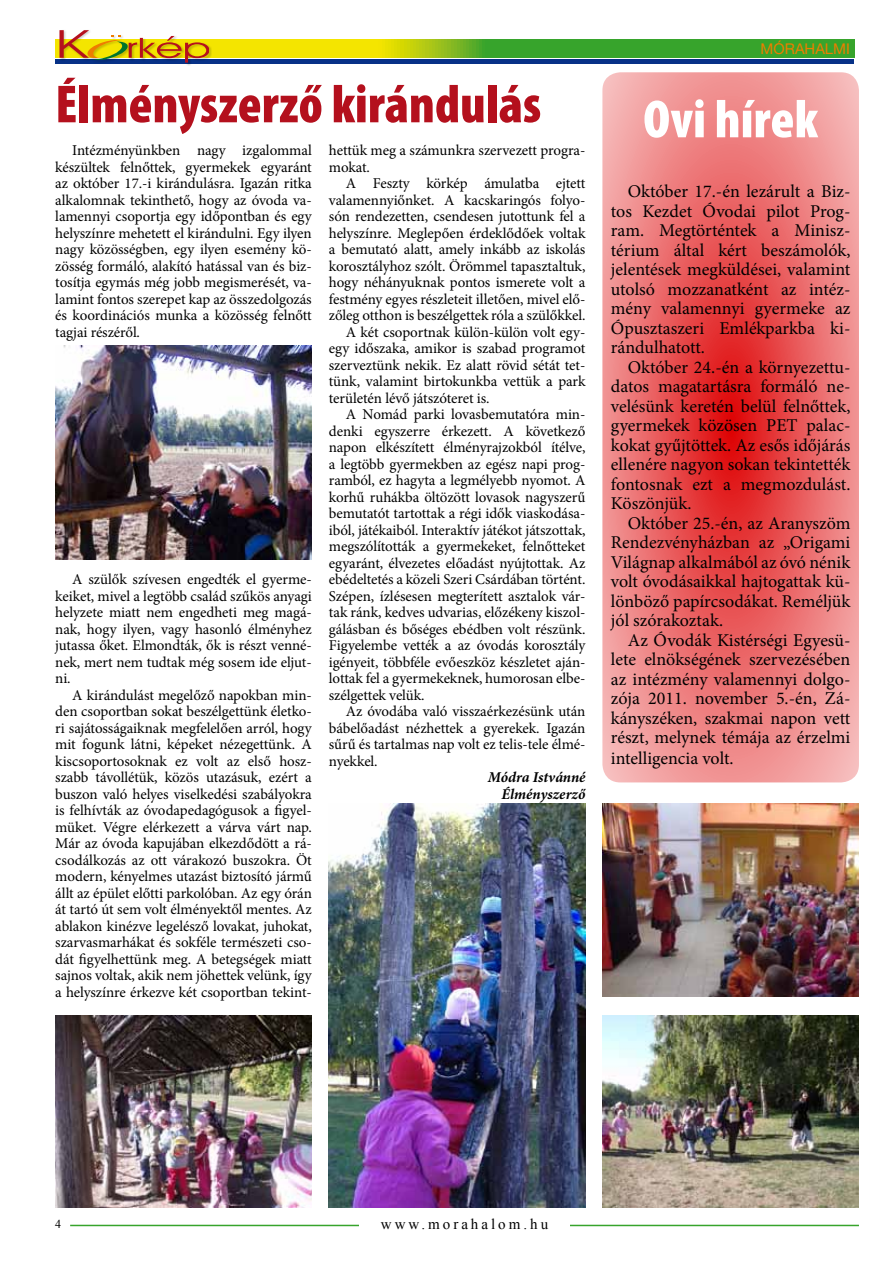
<style>
.page{position:relative;width:893px;height:1263px;background:#fff}
.page>*{position:absolute;margin:0;border:0;box-sizing:border-box;transform-origin:0 0}
.t1{font:900 condensed 54px "Myriad Pro";color:#b4101d}
.t2{font:900 condensed 54px "Myriad Pro";color:#fff}
.t3{font:18px/19.5px "Minion Pro";color:#000;text-align:justify}
.t4{font:15px/16.5px "Minion Pro";letter-spacing:-.005em;color:#000;text-align:justify}
.t5{font:italic 700 15px/16.5px "Minion Pro";letter-spacing:-.005em;color:#000;text-align:right}
.t6{font:15px "Times New Roman";letter-spacing:.2em;color:#000}
.t7{font:14.85px "Helvetica M";color:#ee7d00}
.t8{font:12px "Times New Roman";color:#000}
</style>
<div class="page">
<svg style="left:55px;top:39px;width:799px;height:18px;background:#7aba1c"></svg>
<div style="left:55px;top:59px;width:799px;height:5px;background:#073187"></div>
<div style="left:59px;top:30px;width:153px;height:36px;background:#000;opacity:.2"></div>
<svg style="left:59px;top:30px;width:150px;height:33px"></svg>
<hr style="left:70px;top:1225px;width:789px;height:1px;background:#37a42c">
<div style="left:359px;top:1218px;width:211px;height:11px;background:#fff"></div>
<svg style="left:602px;top:72px;width:257px;height:710px;background:#ec7475"></svg>
<img style="left:55px;top:1015px;width:257px;height:193px">
<img style="left:329px;top:804px;width:256px;height:404px">
<img style="left:602px;top:1015px;width:257px;height:193px">
<img style="left:602px;top:804px;width:257px;height:192px">
<img style="left:55px;top:346px;width:257px;height:214px">
<h1 class="t1" style="left:55px;top:74px;width:487px">Élményszerző kirándulás</h1>
<p class="t4" style="left:55px;top:142px;width:258px;text-indent:17px">Intézményünkben nagy izgalommal készültek felnőttek, gyermekek egyaránt az október 17.-i kirándulásra. Igazán ritka alkalomnak tekinthető, hogy az óvoda va&shy;lamennyi csoportja egy időpontban és egy helyszínre mehetett el kirándulni. Egy ilyen nagy közösségben, egy ilyen esemény kö&shy;zösség formáló, alakító hatással van és biz&shy;tosítja egymás még jobb megismerését, va&shy;lamint fontos szerepet kap az összedolgozás és koordinációs munka a közösség felnőtt tagjai részéről.</p>
<p class="t4" style="left:55px;top:571px;width:258px;text-indent:17px">A szülők szívesen engedték el gyerme&shy;keiket, mivel a legtöbb család szűkös anyagi helyzete miatt nem engedheti meg magá&shy;nak, hogy ilyen, vagy hasonló élményhez jutassa őket. Elmondták, ők is részt venné&shy;nek, mert nem tudtak még sosem ide eljut&shy;ni.</p>
<p class="t4" style="left:55px;top:687px;width:258px;text-indent:17px">A kirándulást megelőző napokban min&shy;den csoportban sokat beszélgettünk életko&shy;ri sajátosságaiknak megfelelően arról, hogy mit fogunk látni, képeket nézegettünk. A kiscsoportosoknak ez volt az első hos - szabb távollétük, közös utazásuk, ezért a buszon való helyes viselkedési szabályokra is felhívták az óvodapedagógusok a figyel&shy;müket. Végre elérkezett a várva várt nap.<br>Már az óvoda kapujában elkezdődött a rá&shy;csodálkozás az ott várakozó buszokra. Öt modern, kényelmes utazást biztosító jármű állt az épület előtti parkolóban. Az egy órán át tartó út sem volt élményektől mentes. Az ablakon kinézve legelésző lovakat, juhokat, szarvasmarhákat és sokféle természeti cso&shy;dát figyelhettünk meg. A betegségek miatt sajnos voltak, akik nem jöhettek velünk, így a helyszínre érkezve két csoportban tekint-</p>
<p class="t4" style="left:329px;top:142px;width:258px">hettük meg a számunkra szervezett progra&shy;mokat.</p>
<p class="t4" style="left:346px;top:175px;width:241px">A Feszty körkép ámulatba ejtett</p>
<p class="t4" style="left:329px;top:192px;width:258px">valamennyiőnket. A kacskaringós folyo-</p>
<p class="t4" style="left:329px;top:208px;width:258px">són rendezetten, csendesen jutottunk fel a</p>
<p class="t4" style="left:329px;top:225px;width:258px">helyszínre. Meglepően érdeklődőek voltak</p>
<p class="t4" style="left:329px;top:241px;width:258px">a bemutató alatt, amely inkább az iskolás</p>
<p class="t4" style="left:329px;top:258px;width:258px">korosztályhoz szólt. Örömmel tapasztaltuk,</p>
<p class="t4" style="left:329px;top:274px;width:258px">hogy néhányuknak pontos ismerete volt a</p>
<p class="t4" style="left:329px;top:291px;width:258px">festmény egyes részleteit illetően, mivel elő-</p>
<p class="t4" style="left:329px;top:307px;width:258px">zőleg otthon is beszélgettek róla a szülőkkel.</p>
<p class="t4" style="left:346px;top:324px;width:241px">A két csoportnak külön-külön volt egy-</p>
<p class="t4" style="left:329px;top:340px;width:258px">egy időszaka, amikor is szabad programot</p>
<p class="t4" style="left:329px;top:357px;width:258px">szerveztünk nekik. Ez alatt rövid sétát tet-</p>
<p class="t4" style="left:329px;top:373px;width:258px">tünk, valamint birtokunkba vettük a park</p>
<p class="t4" style="left:329px;top:390px;width:162px">területén lévő játszóteret is.</p>
<p class="t4" style="left:346px;top:406px;width:241px">A Nomád parki lovasbemutatóra min-</p>
<p class="t4" style="left:329px;top:423px;width:258px">denki egyszerre érkezett. A következő</p>
<p class="t4" style="left:329px;top:439px;width:258px">napon elkészített élményrajzokból ítélve,</p>
<p class="t4" style="left:329px;top:456px;width:258px">a legtöbb gyermekben az egész napi prog-</p>
<p class="t4" style="left:329px;top:472px;width:258px">ramból, ez hagyta a legmélyebb nyomot. A</p>
<p class="t4" style="left:329px;top:489px;width:258px">korhű ruhákba öltözött lovasok nagyszerű</p>
<p class="t4" style="left:329px;top:505px;width:258px">bemutatót tartottak a régi idők viaskodása-</p>
<p class="t4" style="left:329px;top:522px;width:258px">iból, játékaiból. Interaktív játékot játszottak,</p>
<p class="t4" style="left:329px;top:538px;width:258px">megszólították a gyermekeket, felnőtteket</p>
<p class="t4" style="left:329px;top:555px;width:258px">egyaránt, élvezetes előadást nyújtottak. Az</p>
<p class="t4" style="left:329px;top:571px;width:258px">ebédeltetés a közeli Szeri Csárdában történt.</p>
<p class="t4" style="left:329px;top:588px;width:258px">Szépen, ízlésesen megterített asztalok vár-</p>
<p class="t4" style="left:329px;top:604px;width:258px">tak ránk, kedves udvarias, előzékeny kiszol-</p>
<p class="t4" style="left:329px;top:621px;width:258px">gálásban és bőséges ebédben volt részünk.</p>
<p class="t4" style="left:329px;top:637px;width:258px">Figyelembe vették a az óvodás korosztály</p>
<p class="t4" style="left:329px;top:654px;width:258px">igényeit, többféle evőeszköz készletet aján-</p>
<p class="t4" style="left:329px;top:670px;width:258px">lottak fel a gyermekeknek, humorosan elbe-</p>
<p class="t4" style="left:329px;top:687px;width:97px">szélgettek velük.</p>
<p class="t4" style="left:346px;top:703px;width:241px">Az óvodába való visszaérkezésünk után</p>
<p class="t4" style="left:329px;top:720px;width:258px">bábelőadást nézhettek a gyerekek. Igazán</p>
<p class="t4" style="left:329px;top:736px;width:258px">sűrű és tartalmas nap volt ez telis-tele élmé-</p>
<p class="t4" style="left:329px;top:753px;width:50px">nyekkel.</p>
<p class="t5" style="left:488px;top:769px;width:99px">Módra Istvánné<br>Élményszerző</p>
<p class="t7" style="left:761px;top:40px;width:91px">MÓRAHALM I</p>
<h1 class="t2" style="left:643px;top:89px;width:176px">Ovi hírek</h1>
<p class="t3" style="left:611px;top:182px;width:241px;text-indent:17px">Október 17.-én lezárult a Biz&shy;tos Kezdet Óvodai pilot Prog&shy;ram. Megtörténtek a Minisz&shy;térium által kért beszámolók, jelentések megküldései, valamint utolsó mozzanatként az intéz&shy;mény valamennyi gyermeke az Ópusztaszeri Emlékparkba ki&shy;rándulhatott.</p>
<p class="t3" style="left:611px;top:357px;width:241px;text-indent:17px">Október 24.-én a környezettu&shy;datos magatartásra formáló ne&shy;velésünk keretén belül felnőttek, gyermekek közösen PET palac&shy;kokat gyűjtöttek. Az esős időjárás ellenére nagyon sokan tekintették fontosnak ezt a megmozdulást.<br>Köszönjük.</p>
<p class="t3" style="left:611px;top:513px;width:241px;text-indent:17px">Október 25.-én, az Aranyszöm Rendezvényházban az „Origami Világnap alkalmából az óvó nénik volt óvodásaikkal hajtogattak kü&shy;lönböző papírcsodákat. Reméljük jól szórakoztak.</p>
<p class="t3" style="left:611px;top:630px;width:241px;text-indent:17px">Az Óvodák Kistérségi Egyesü&shy;lete elnökségének szervezésében az intézmény valamennyi dolgo&shy;zója 2011. november 5.-én, Zá&shy;kányszéken, szakmai napon vett részt, melynek témája az érzelmi intelligencia volt.</p>
<p class="t8" style="left:55px;top:1216px;width:7px">4</p>
<p class="t6" style="left:381px;top:1214px;width:169px">www.morahalom.hu</p>
</div>
